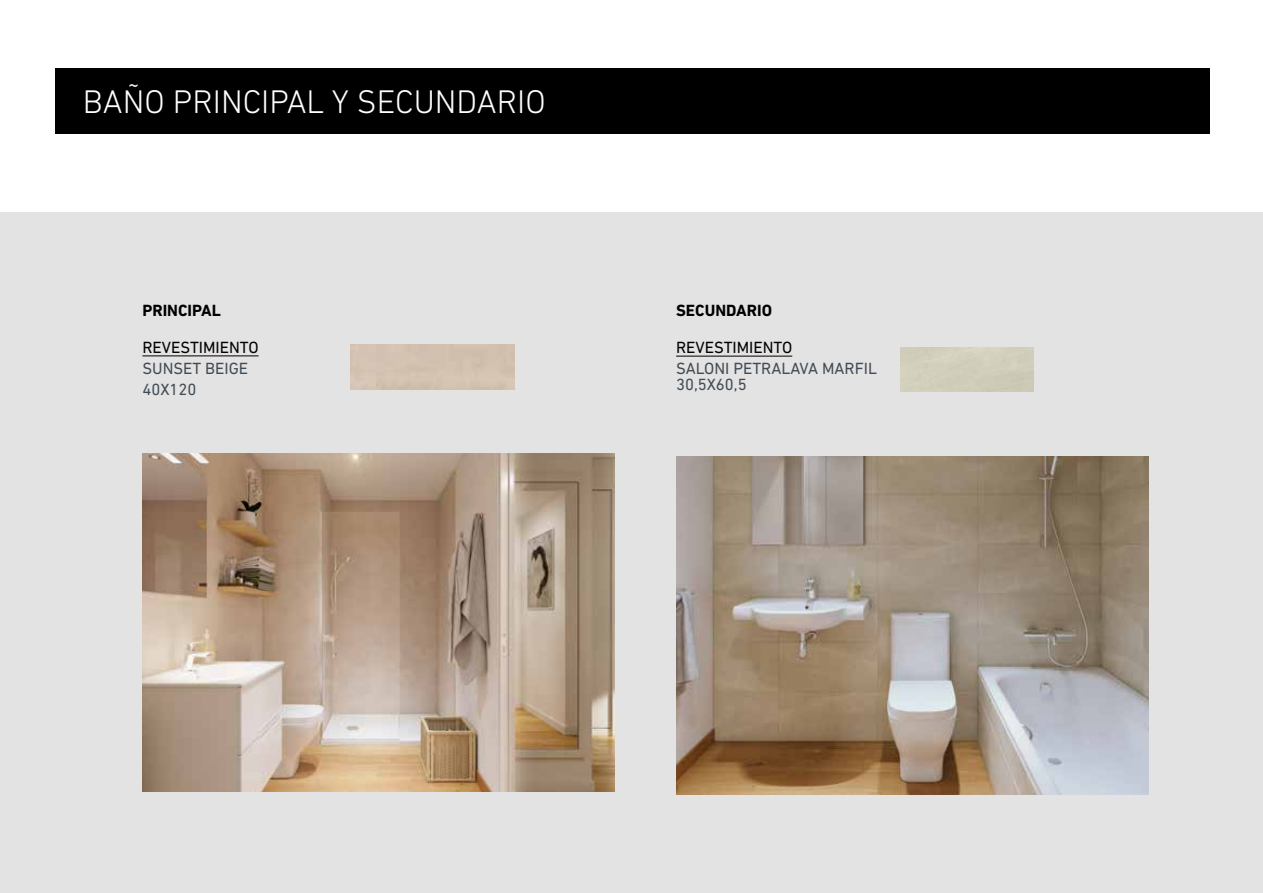
<style>
.page{position:relative;width:1263px;height:893px;background:#fff}
.page>*{position:absolute;margin:0;border:0;box-sizing:border-box;transform-origin:0 0}
.t1{font:300 33.3px "DIN Next LT Pro";color:#fff}
.t2{font:16.5px/20.7px "DIN Next LT Pro";color:#434c55}
.t3{font:16.5px "DIN Next LT Pro";color:#000}
.t4{font:700 16.5px "DIN Next LT Pro";color:#000}
</style>
<div class="page">
<div style="left:0;top:213px;width:1263px;height:680px;background:#e3e3e3"></div>
<div style="left:55px;top:68px;width:1155px;height:65px;background:#000"></div>
<img style="left:142px;top:453px;width:473px;height:339px">
<hr style="left:142px;top:355px;width:117px;height:1px;background:#000">
<img style="left:676px;top:456px;width:472px;height:339px">
<hr style="left:676px;top:356px;width:116px;height:1px;background:#000">
<h1 class="t1" style="left:83px;top:83px;width:464px">BAÑO PRINCIPAL Y SECUNDARIO</h1>
<p class="t4" style="left:142px;top:301px;width:80px">PRINCIPAL</p>
<p class="t3" style="left:142px;top:338px;width:118px">REVESTIMIENTO</p>
<p class="t2" style="left:142px;top:358px;width:107px">SUNSET BEIGE<br>40X120</p>
<p class="t4" style="left:676px;top:301px;width:97px">SECUNDARIO</p>
<p class="t3" style="left:676px;top:338px;width:118px">REVESTIMIENTO</p>
<p class="t2" style="left:676px;top:360px;width:202px;line-height:16.5px">SALONI PETRALAVA MARFIL<br>30,5X60,5</p>
</div>
